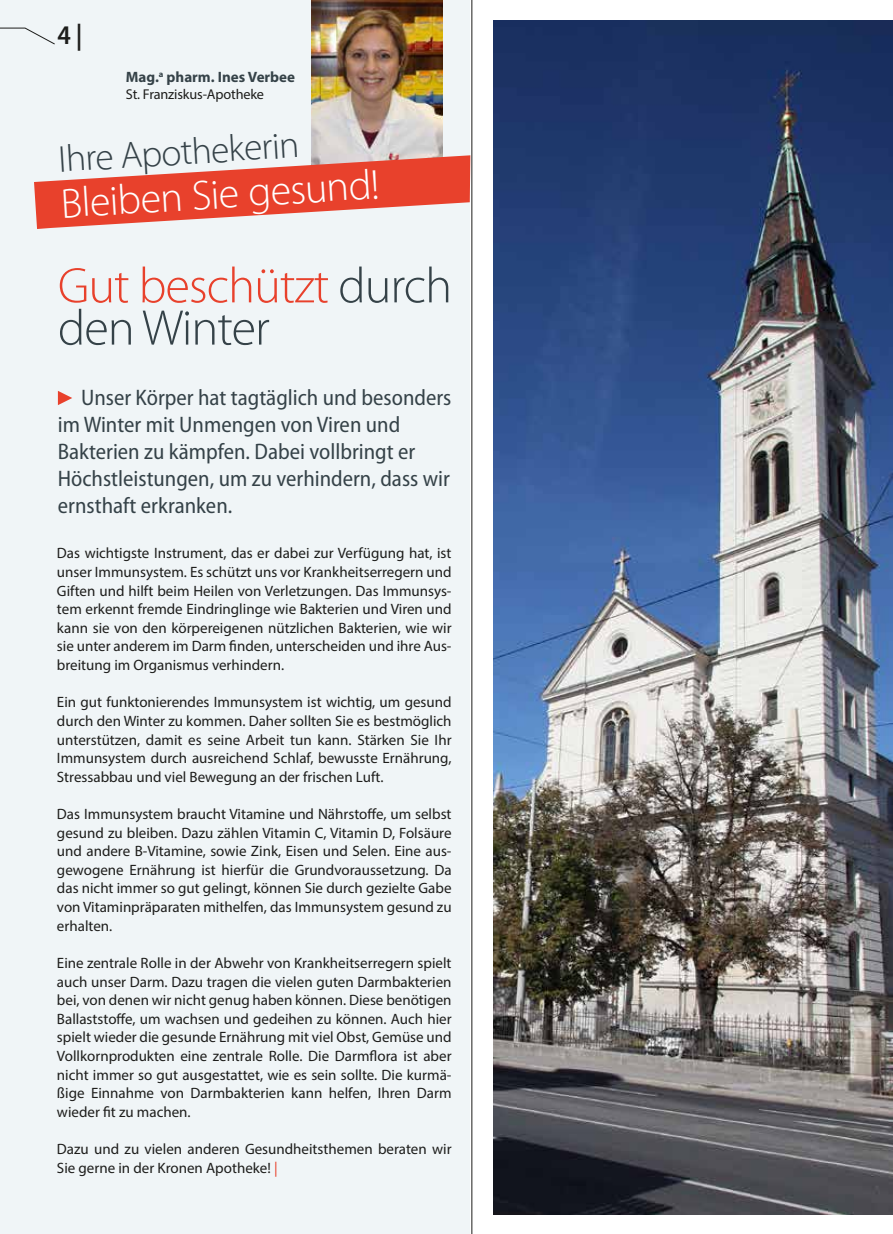
<style>
.page{position:relative;width:893px;height:1234px;background:#fff}
.page>*{position:absolute;margin:0;border:0;box-sizing:border-box;transform-origin:0 0}
.t1{font:300 50.4px/42.2px "Myriad Pro";letter-spacing:-.02em;color:#354248}
.t2{font:300 42.15px "Myriad Pro";color:#fff}
.t3{font:300 37.65px "Myriad Pro";color:#354248}
.t4{font:600 semi-condensed 27px "Myriad Pro";color:#1d1d1b}
.t5{font:semi-condensed 22.5px/27px "Myriad Pro";color:#354248}
.t6{font:15px/18.6px "Myriad Pro";color:#1d1d1b;text-align:justify}
.t7{font:700 15px "Myriad Pro";color:#354248}
.t8{font:14.25px "Myriad Pro";letter-spacing:-.01em;color:#1d1d1b}
.s1{color:#e8412c}
</style>
<div class="page">
<div style="left:0;top:0;width:469px;height:1233px;background:#f0f5f7"></div>
<img style="left:311px;top:0;width:131px;height:155px">
<img style="left:493px;top:20px;width:400px;height:1194px">
<svg style="left:34px;top:155px;width:436px;height:74px"></svg>
<svg style="left:58px;top:391px;width:14px;height:14px"></svg>
<hr style="left:472px;top:0;width:1px;height:1233px;background:#1d1d1b">
<svg style="left:0;top:28px;width:55px;height:17px"></svg>
<h3 class="t4" style="left:57px;top:20px;width:27px">4 |</h3>
<p class="t7" style="left:126px;top:67px;width:171px">Mag.<sup>a</sup> pharm. Ines Verbee</p>
<p class="t8" style="left:126px;top:86px;width:140px">St. Franziskus-Apotheke</p>
<h3 class="t3" style="left:57px;top:140px;width:243px;rotate:-4deg">Ihre Apothekerin</h3>
<h2 class="t2" style="left:60px;top:179px;width:320px;rotate:-3deg">Bleiben Sie gesund!</h2>
<h1 class="t1" style="left:58px;top:265px;width:396px"><span class="s1">Gut beschützt</span> durch den Winter</h1>
<h3 class="t5" style="left:58px;top:384px;width:395px;text-indent:23px">Unser Körper hat tagtäglich und besonders im Winter mit Unmengen von Viren und Bakterien zu kämpfen. Dabei vollbringt er Höchstleistungen, um zu verhindern, dass wir ernsthaft erkranken.</h3>
<p class="t6" style="left:57px;top:543px;width:396px">Das wichtigste Instrument, das er dabei zur Verfügung hat, ist unser Immunsystem. Es schützt uns vor Krankheitserregern und Giften und hilft beim Heilen von Verletzungen. Das Immunsys&shy;tem erkennt fremde Eindringlinge wie Bakterien und Viren und kann sie von den körpereigenen nützlichen Bakterien, wie wir sie unter anderem im Darm finden, unterscheiden und ihre Aus&shy;breitung im Organismus verhindern.</p>
<p class="t6" style="left:57px;top:692px;width:396px">Ein gut funktonierendes Immunsystem ist wichtig, um gesund durch den Winter zu kommen. Daher sollten Sie es bestmöglich unterstützen, damit es seine Arbeit tun kann. Stärken Sie Ihr Immunsystem durch ausreichend Schlaf, bewusste Ernährung, Stressabbau und viel Bewegung an der frischen Luft.</p>
<p class="t6" style="left:57px;top:804px;width:396px">Das Immunsystem braucht Vitamine und Nährstoffe, um selbst gesund zu bleiben. Dazu zählen Vitamin C, Vitamin D, Folsäure und andere B-Vitamine, sowie Zink, Eisen und Selen. Eine aus&shy;gewogene Ernährung ist hierfür die Grundvoraussetzung. Da das nicht immer so gut gelingt, können Sie durch gezielte Gabe von Vitaminpräparaten mithelfen, das Immunsystem gesund zu erhalten.</p>
<p class="t6" style="left:57px;top:953px;width:396px">Eine zentrale Rolle in der Abwehr von Krankheitserregern spielt auch unser Darm. Dazu tragen die vielen guten Darmbakterien bei, von denen wir nicht genug haben können. Diese benötigen Ballaststoffe, um wachsen und gedeihen zu können. Auch hier spielt wieder die gesunde Ernährung mit viel Obst, Gemüse und Vollkornprodukten eine zentrale Rolle. Die Darmflora ist aber nicht immer so gut ausgestattet, wie es sein sollte. Die kurmä&shy;ßige Einnahme von Darmbakterien kann helfen, Ihren Darm wieder fit zu machen.</p>
<p class="t6" style="left:57px;top:1139px;width:396px">Dazu und zu vielen anderen Gesundheitsthemen beraten wir<br>Sie gerne in der Kronen Apotheke! <span class="s1">|</span></p>
</div>
